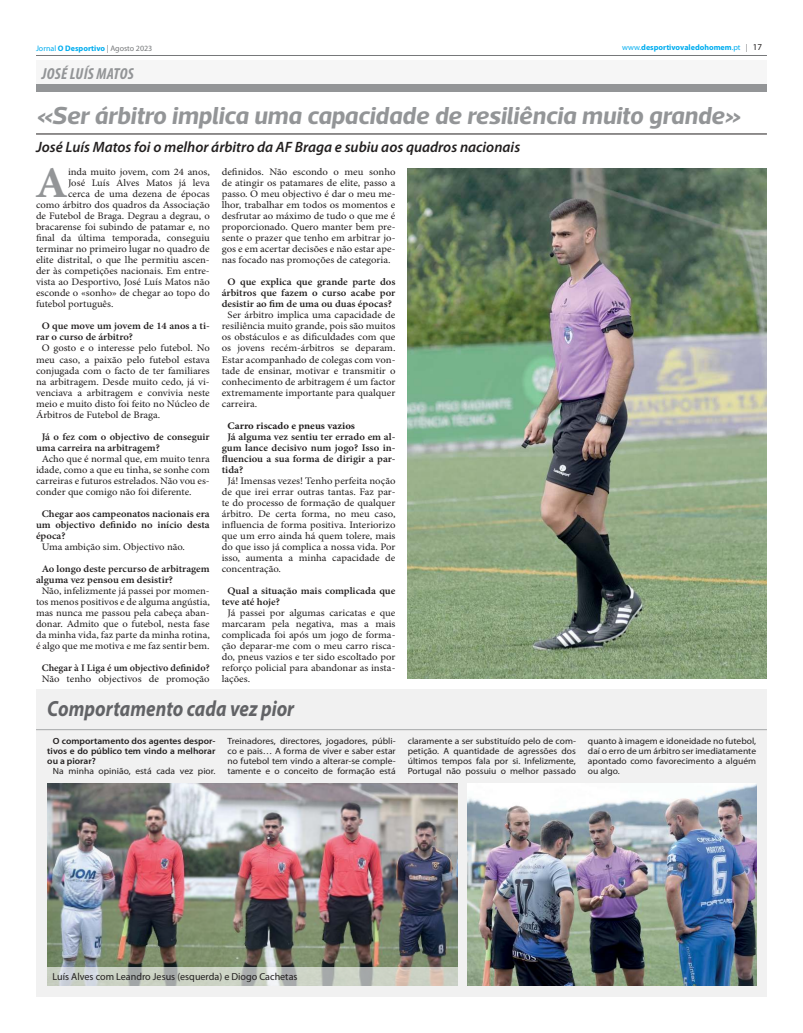
<style>
.page{position:relative;width:803px;height:1033px;background:#fff}
.page>*{position:absolute;margin:0;border:0;box-sizing:border-box;transform-origin:0 0}
.t1{font:700 43.8px "Minion Pro";color:#939597;scale:1.06 1}
.t2{font:italic 700 25px "Acto";color:#939597}
.t3{font:italic 700 22px "Myriad Pro";color:#626366;scale:.86 1}
.t4{font:italic 700 condensed 16px "Myriad Pro";letter-spacing:.02em;color:#939597}
.t5{font:italic 600 15px "Myriad Pro";color:#221f1f}
.t6{font:10.2px "Myriad Pro";color:#221f1f}
.t7{font:10px/11px "Minion Pro";color:#221f1f;text-align:justify;scale:1.07 1}
.t8{font:10px/11px "Minion Pro";color:#221f1f;text-align:justify;scale:1.06 1}
.t9{font:600 10px/11px "Minion Pro";color:#221f1f;text-align:center;scale:1.07 1}
.t10{font:600 10px/11px "Minion Pro";color:#221f1f;scale:1.06 1}
.t11{font:600 10px "Minion Pro";color:#221f1f}
.t12{font:700 10px "Minion Pro";color:#221f1f;scale:1.07 1}
.t13{font:9px/10px "Myriad Pro";color:#221f1f;text-align:justify;scale:1.06 1}
.t14{font:600 9px/10px "Myriad Pro";color:#221f1f;text-align:justify;scale:1.06 1}
.t15{font:700 8px "Myriad Pro";color:#00adef}
.s1{font-weight:400}
.s2{font-weight:400;color:#76787a}
.s3{font-weight:400;font-size:9px;color:#221f1f}
</style>
<div class="page">
<hr style="left:36px;top:55px;width:730px;height:1px;background:#76787a">
<hr style="left:36px;top:134px;width:730px;height:1px;background:#221f1f">
<div style="left:36px;top:61px;width:730px;height:25px;background:#f6f6f6"></div>
<div style="left:36px;top:84px;width:730px;height:8px;background:#939597"></div>
<img style="left:407px;top:168px;width:359px;height:509px">
<div style="left:36px;top:689px;width:730px;height:307px;background:#f1f1f1"></div>
<hr style="left:36px;top:729px;width:730px;height:1px;background:#939597">
<img style="left:47px;top:783px;width:410px;height:183px">
<img style="left:467px;top:783px;width:288px;height:201px">
<svg style="left:47px;top:966px;width:410px;height:18px;background:#c1c5bc"></svg>
<p class="t15" style="left:36px;top:44px;width:118px"><span class="s1">Jornal</span> O Desportivo <span class="s2">| Agosto 2023</span></p>
<p class="t15" style="left:621px;top:43px;width:141px"><span class="s1">www.</span>desportivovaledohomem<span class="s1">.pt</span> <span class="s2">|</span> <span class="s3">17</span></p>
<h3 class="t4" style="left:42px;top:64px;width:93px">JOSÉ LUÍS MATOS</h3>
<h2 class="t2" style="left:36px;top:106px;width:705px">«Ser árbitro implica uma capacidade de resiliência muito grande»</h2>
<h3 class="t5" style="left:36px;top:141px;width:485px">José Luís Matos foi o melhor árbitro da AF Braga e subiu aos quadros nacionais</h3>
<h1 class="t1" style="left:35px;top:166px;width:32px">A</h1>
<p class="t8" style="left:68px;top:167px;width:135px">inda muito jovem, com 24 anos,</p>
<p class="t8" style="left:68px;top:178px;width:135px">José Luís Alves Matos já leva</p>
<p class="t8" style="left:68px;top:189px;width:135px">cerca de uma dezena de épocas</p>
<p class="t8" style="left:36px;top:200px;width:165px">como árbitro dos quadros da Associação</p>
<p class="t8" style="left:36px;top:211px;width:165px">de Futebol de Braga. Degrau a degrau, o</p>
<p class="t8" style="left:36px;top:222px;width:165px">bracarense foi subindo de patamar e, no</p>
<p class="t8" style="left:36px;top:233px;width:165px">final da última temporada, conseguiu</p>
<p class="t8" style="left:36px;top:244px;width:165px">terminar no primeiro lugar no quadro de</p>
<p class="t8" style="left:36px;top:255px;width:165px">elite distrital, o que lhe permitiu ascen-</p>
<p class="t8" style="left:36px;top:266px;width:165px">der às competições nacionais. Em entre-</p>
<p class="t8" style="left:36px;top:277px;width:165px">vista ao Desportivo, José Luís Matos não</p>
<p class="t8" style="left:36px;top:288px;width:165px">esconde o «sonho» de chegar ao topo do</p>
<p class="t8" style="left:36px;top:299px;width:74px">futebol português.</p>
<p class="t10" style="left:36px;top:321px;width:165px;text-indent:6px">O que move um jovem de 14 anos a ti&shy;rar o curso de árbitro?</p>
<p class="t8" style="left:36px;top:343px;width:165px;text-indent:6px">O gosto e o interesse pelo futebol. No meu caso, a paixão pelo futebol estava conjugada com o facto de ter familiares na arbitragem. Desde muito cedo, já vi&shy;venciava a arbitragem e convivia neste meio e muito disto foi feito no Núcleo de Árbitros de Futebol de Braga.</p>
<p class="t10" style="left:36px;top:431px;width:165px;text-indent:6px">Já o fez com o objectivo de conseguir uma carreira na arbitragem?</p>
<p class="t8" style="left:36px;top:453px;width:165px;text-indent:6px">Acho que é normal que, em muito tenra idade, como a que eu tinha, se sonhe com carreiras e futuros estrelados. Não vou es&shy;conder que comigo não foi diferente.</p>
<p class="t10" style="left:36px;top:508px;width:165px;text-align:justify;text-indent:6px">Chegar aos campeonatos nacionais era um objectivo definido no início desta época?</p>
<p class="t8" style="left:42px;top:541px;width:137px">Uma ambição sim. Objectivo não.</p>
<p class="t10" style="left:36px;top:563px;width:165px;text-indent:6px">Ao longo deste percurso de arbitragem alguma vez pensou em desistir?</p>
<p class="t8" style="left:36px;top:585px;width:165px;text-align:center">Não, infelizmente já passei por momen&shy;tos menos positivos e de alguma angústia, mas nunca me passou pela cabeça aban&shy;donar. Admito que o futebol, nesta fase da minha vida, faz parte da minha rotina, é algo que me motiva e me faz sentir bem.</p>
<p class="t11" style="left:42px;top:663px;width:169px">Chegar à I Liga é um objectivo definido?</p>
<p class="t7" style="left:42px;top:673px;width:158px">Não tenho objectivos de promoção</p>
<p class="t7" style="left:222px;top:167px;width:164px">definidos. Não escondo o meu sonho de atingir os patamares de elite, passo a passo. O meu objectivo é dar o meu me&shy;lhor, trabalhar em todos os momentos e desfrutar ao máximo de tudo o que me é proporcionado. Quero manter bem pre&shy;sente o prazer que tenho em arbitrar jo&shy;gos e em acertar decisões e não estar ape&shy;nas focado nas promoções de categoria.</p>
<p class="t9" style="left:222px;top:277px;width:164px">O que explica que grande parte dos árbitros que fazem o curso acabe por desistir ao fim de uma ou duas épocas?</p>
<p class="t7" style="left:222px;top:310px;width:164px;text-indent:6px">Ser árbitro implica uma capacidade de resiliência muito grande, pois são muitos os obstáculos e as dificuldades com que os jovens recém-árbitros se deparam.<br>Estar acompanhado de colegas com von&shy;tade de ensinar, motivar e transmitir o conhecimento de arbitragem é um factor extremamente importante para qualquer carreira.</p>
<p class="t12" style="left:227px;top:421px;width:121px">Carro riscado e pneus vazios</p>
<p class="t9" style="left:222px;top:431px;width:164px;text-align:justify;text-indent:6px">Já alguma vez sentiu ter errado em al&shy;gum lance decisivo num jogo? Isso in&shy;fluenciou a sua forma de dirigir a par&shy;tida?</p>
<p class="t7" style="left:222px;top:475px;width:164px;text-indent:6px">Já! Imensas vezes! Tenho perfeita noção de que irei errar outras tantas. Faz par&shy;te do processo de formação de qualquer árbitro. De certa forma, no meu caso, influencia de forma positiva. Interiorizo que um erro ainda há quem tolere, mais do que isso já complica a nossa vida. Por isso, aumenta a minha capacidade de concentração.</p>
<p class="t9" style="left:222px;top:585px;width:164px;text-align:left;text-indent:6px">Qual a situação mais complicada que teve até hoje?</p>
<p class="t7" style="left:222px;top:607px;width:164px;text-indent:6px">Já passei por algumas caricatas e que marcaram pela negativa, mas a mais complicada foi após um jogo de forma&shy;ção deparar-me com o meu carro risca&shy;do, pneus vazios e ter sido escoltado por reforço policial para abandonar as insta&shy;lações.</p>
<h3 class="t3" style="left:47px;top:697px;width:288px">Comportamento cada vez pior</h3>
<p class="t14" style="left:47px;top:736px;width:160px;text-indent:6px">O comportamento dos agentes despor&shy;tivos e do público tem vindo a melhorar ou a piorar?</p>
<p class="t13" style="left:53px;top:766px;width:155px">Na minha opinião, está cada vez pior.</p>
<p class="t13" style="left:227px;top:736px;width:160px">Treinadores, directores, jogadores, públi&shy;co e pais… A forma de viver e saber estar no futebol tem vindo a alterar-se comple&shy;tamente e o conceito de formação está</p>
<p class="t13" style="left:407px;top:736px;width:160px">claramente a ser substituído pelo de com&shy;petição. A quantidade de agressões dos últimos tempos fala por si. Infelizmente, Portugal não possuiu o melhor passado</p>
<p class="t13" style="left:587px;top:736px;width:160px">quanto à imagem e idoneidade no futebol, daí o erro de um árbitro ser imediatamente apontado como favorecimento a alguém ou algo.</p>
<p class="t6" style="left:52px;top:970px;width:246px">Luís Alves com Leandro Jesus (esquerda) e Diogo Cachetas</p>
</div>
